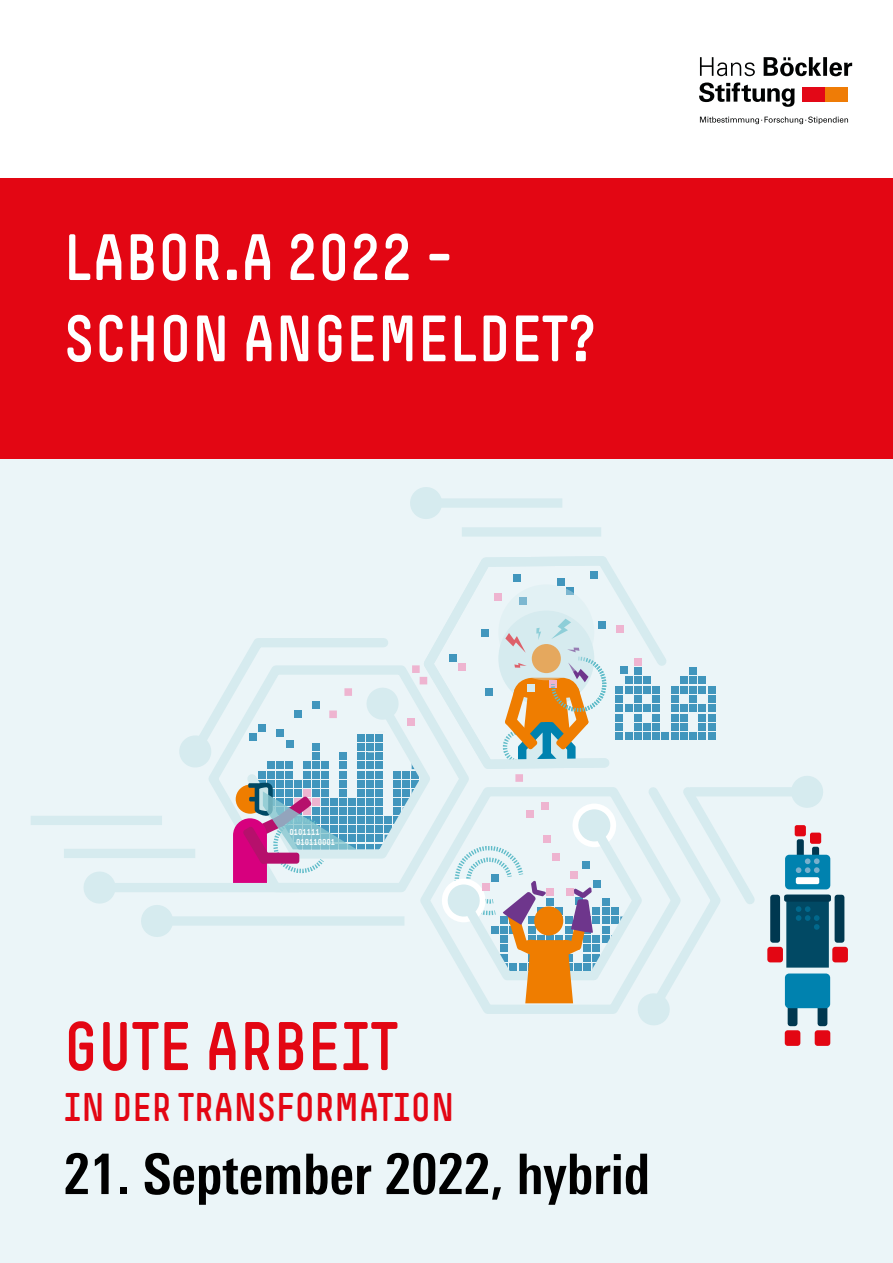
<style>
.page{position:relative;width:893px;height:1263px;background:#fff}
.page>*{position:absolute;margin:0;border:0;box-sizing:border-box;transform-origin:0 0}
.t1{font:67.5px "Simple HBS";color:#e30613;scale:.95 1}
.t2{font:64.35px/81.3px "Simple HBS";color:#fff;scale:.95 1}
.t3{font:700 condensed 55.95px "Univers Next Pro";color:#000}
.t4{font:39.45px "Simple HBS";color:#e30613;scale:.95 1}
.t5{font:8.4px "Simple HBS";color:#fff}
</style>
<div class="page">
<div style="left:0;top:459px;width:893px;height:804px;background:#ebf5f8"></div>
<svg style="left:791px;top:776px;width:32px;height:32px"></svg>
<div style="left:690px;top:787px;width:131px;height:9px;background:#d6ebef"></div>
<div style="left:31px;top:816px;width:131px;height:9px;background:#d6ebef"></div>
<div style="left:64px;top:849px;width:131px;height:9px;background:#d6ebef"></div>
<div style="left:462px;top:527px;width:139px;height:10px;background:#d6ebef"></div>
<div style="left:423px;top:498px;width:139px;height:10px;background:#d6ebef"></div>
<svg style="left:410px;top:487px;width:31px;height:32px"></svg>
<div style="left:797px;top:839px;width:7px;height:35px;background:#003850;border-radius:2px"></div>
<div style="left:795px;top:825px;width:11px;height:11px;background:#e30613;border-radius:2px"></div>
<svg style="left:786px;top:902px;width:43px;height:65px;background:#034c67"></svg>
<div style="left:835px;top:895px;width:9px;height:48px;background:#003850;border-radius:3px"></div>
<div style="left:784px;top:895px;width:47px;height:7px;background:#003850;border-radius:2px"></div>
<div style="left:770px;top:895px;width:10px;height:48px;background:#003850;border-radius:3px"></div>
<div style="left:767px;top:947px;width:16px;height:15px;background:#e30613;border-radius:3px"></div>
<div style="left:788px;top:978px;width:9px;height:48px;background:#003850;border-radius:3px"></div>
<div style="left:785px;top:1030px;width:15px;height:16px;background:#e30613;border-radius:3px"></div>
<div style="left:818px;top:978px;width:9px;height:48px;background:#003850;border-radius:3px"></div>
<div style="left:815px;top:1030px;width:15px;height:16px;background:#e30613;border-radius:3px"></div>
<div style="left:812px;top:847px;width:7px;height:34px;background:#003850;border-radius:2px"></div>
<div style="left:810px;top:833px;width:11px;height:11px;background:#e30613;border-radius:2px"></div>
<div style="left:832px;top:947px;width:16px;height:15px;background:#e30613;border-radius:3px"></div>
<div style="left:785px;top:855px;width:45px;height:34px;background:#0082af;border-radius:4px"></div>
<div style="left:785px;top:973px;width:45px;height:35px;background:#0082af;border-radius:4px"></div>
<svg style="left:796px;top:858px;width:24px;height:15px"></svg>
<div style="left:796px;top:877px;width:23px;height:7px;background:#fff;border-radius:2px"></div>
<svg style="left:84px;top:872px;width:31px;height:32px"></svg>
<div style="left:101px;top:883px;width:198px;height:9px;background:#d6ebef"></div>
<svg style="left:141px;top:556px;width:614px;height:469px"></svg>
<div style="left:0;top:179px;width:893px;height:280px;background:#e30613"></div>
<svg style="left:699px;top:57px;width:153px;height:50px"></svg>
<div style="left:802px;top:87px;width:23px;height:14px;background:#e30817"></div>
<div style="left:825px;top:87px;width:23px;height:14px;background:#ef7c06"></div>
<svg style="left:700px;top:117px;width:148px;height:7px"></svg>
<p class="t2" style="left:64px;top:217px;width:562px">LABOR.A 2022 –<br>SCHON ANGEMELDET?</p>
<p class="t5" style="left:289px;top:827px;width:32px">0101111</p>
<p class="t5" style="left:296px;top:837px;width:41px">010110001</p>
<p class="t1" style="left:64px;top:1008px;width:353px">GUTE ARBEIT</p>
<p class="t4" style="left:64px;top:1084px;width:413px">IN DER TRANSFORMATION</p>
<p class="t3" style="left:64px;top:1141px;width:588px">21. September 2022, hybrid</p>
</div>
